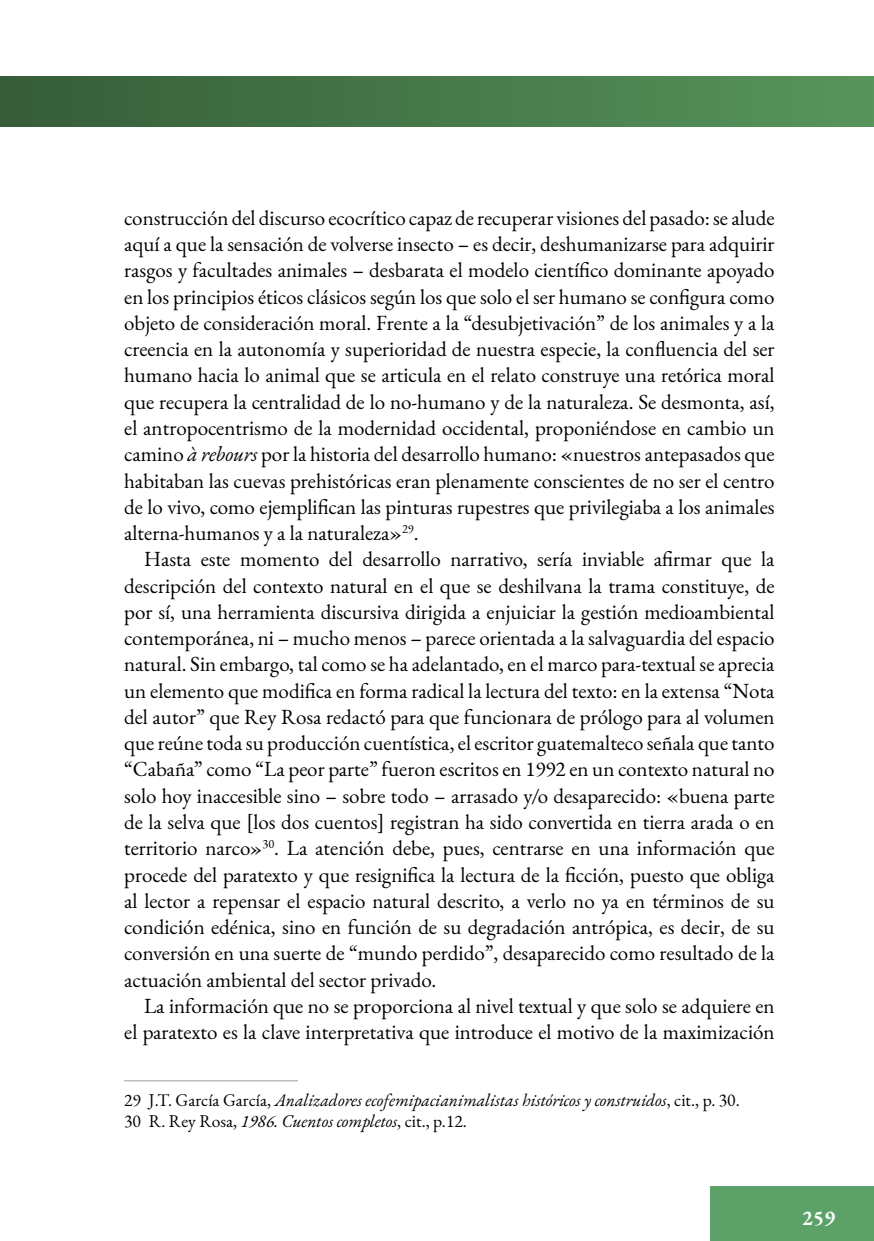
<style>
.page{position:relative;width:874px;height:1241px;background:#fff}
.page>*{position:absolute;margin:0;border:0;box-sizing:border-box;transform-origin:0 0}
.t1{font:21px/26.2px "EB Garamond";color:#000;text-align:justify}
.t2{font:700 21px "EB Garamond";color:#fff}
.t3{font:italic 17.5px/21px "EB Garamond";color:#000}
.s1{font-style:italic}
.s2{font-style:normal}
</style>
<div class="page">
<div style="left:0;top:77px;width:873px;height:49px;background:linear-gradient(to right,#365d38,#57945b)"></div>
<div style="left:709px;top:1186px;width:164px;height:54px;background:#5ca268"></div>
<hr style="left:124px;top:1080px;width:174px;height:1px;background:#9d9d9c">
<p class="t1" style="left:124px;top:205px;width:651px">construcción del discurso ecocrítico capaz de recuperar visiones del pasado: se alude aquí a que la sensación de volverse insecto – es decir, deshumanizarse para adquirir rasgos y facultades animales – desbarata el modelo científico dominante apoyado en los principios éticos clásicos según los que solo el ser humano se configura como objeto de consideración moral. Frente a la “desubjetivación” de los animales y a la creencia en la autonomía y superioridad de nuestra especie, la confluencia del ser humano hacia lo animal que se articula en el relato construye una retórica moral que recupera la centralidad de lo no-humano y de la naturaleza. Se desmonta, así, el antropocentrismo de la modernidad occidental, proponiéndose en cambio un camino <span class="s1">à rebours</span> por la historia del desarrollo humano: «nuestros antepasados que habitaban las cuevas prehistóricas eran plenamente conscientes de no ser el centro de lo vivo, como ejemplifican las pinturas rupestres que privilegiaba a los animales alterna-humanos y a la naturaleza»<sup>29</sup>.</p>
<p class="t1" style="left:124px;top:546px;width:651px;text-indent:20px">Hasta este momento del desarrollo narrativo, sería inviable afirmar que la descripción del contexto natural en el que se deshilvana la trama constituye, de por sí, una herramienta discursiva dirigida a enjuiciar la gestión medioambiental contemporánea, ni – mucho menos – parece orientada a la salvaguardia del espacio natural. Sin embargo, tal como se ha adelantado, en el marco para-textual se aprecia un elemento que modifica en forma radical la lectura del texto: en la extensa “Nota del autor” que Rey Rosa redactó para que funcionara de prólogo para al volumen que reúne toda su producción cuentística, el escritor guatemalteco señala que tanto “Cabaña” como “La peor parte” fueron escritos en 1992 en un contexto natural no solo hoy inaccesible sino – sobre todo – arrasado y/o desaparecido: «buena parte de la selva que [los dos cuentos] registran ha sido convertida en tierra arada o en territorio narco»<sup>30</sup>. La atención debe, pues, centrarse en una información que procede del paratexto y que resignifica la lectura de la ficción, puesto que obliga al lector a repensar el espacio natural descrito, a verlo no ya en términos de su condición edénica, sino en función de su degradación antrópica, es decir, de su conversión en una suerte de “mundo perdido”, desaparecido como resultado de la actuación ambiental del sector privado.</p>
<p class="t1" style="left:124px;top:992px;width:651px;text-align:right">La información que no se proporciona al nivel textual y que solo se adquiere en<br>el paratexto es la clave interpretativa que introduce el motivo de la maximización</p>
<p class="t3" style="left:124px;top:1089px;width:616px"><span class="s2">29 J.T. García García,</span> Analizadores ecofemipacianimalistas históricos y construidos<span class="s2">, cit., p. 30.<br>30 R. Rey Rosa,</span> 1986. Cuentos completos<span class="s2">, cit., p.12.</span></p>
<p class="t2" style="left:801px;top:1204px;width:35px">259</p>
</div>
